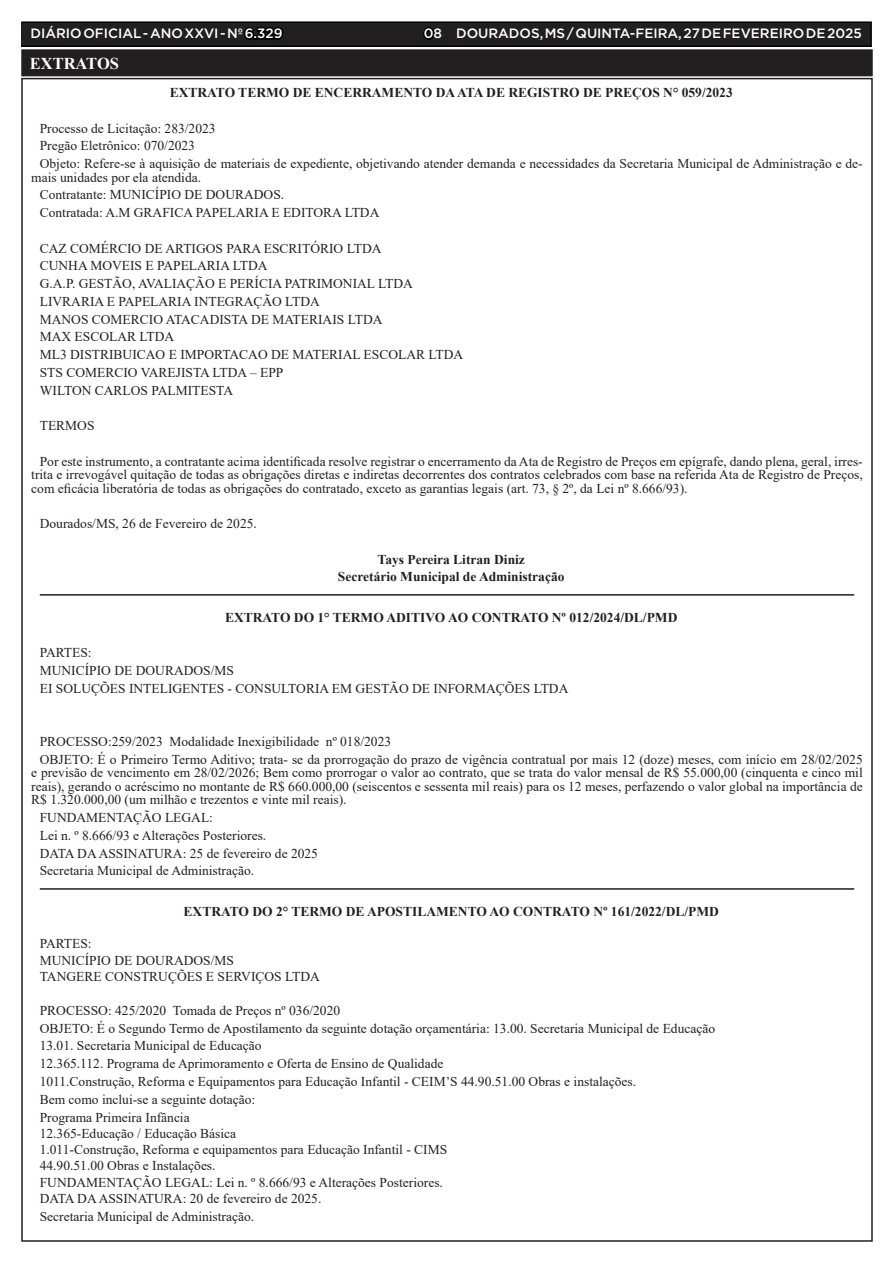
<style>
.page{position:relative;width:893px;height:1263px;background:#fff}
.page>*{position:absolute;margin:0;border:0;box-sizing:border-box;transform-origin:0 0}
.TEXTO{font:700 16.5px "Times New Roman";color:#fff}
.TEXTO-2{font:13.5px/13.5px "Times New Roman";color:#231f20;text-align:justify}
.TEXTO-3{font:700 13.5px "Times New Roman";color:#231f20}
.t1{font:500 13.5px "Gotham";color:#fff}
.s1{color:#000}
</style>
<div class="page">
<div style="left:21px;top:22px;width:850px;height:24px;background:#231f20"></div>
<div style="left:21px;top:21px;width:851px;height:26px;border:2px solid #000"></div>
<hr style="left:40px;top:594px;width:814px;height:2px;background:#231f20">
<hr style="left:40px;top:888px;width:814px;height:2px;background:#231f20">
<div style="left:23px;top:51px;width:848px;height:23px;background:#231f20"></div>
<div style="left:21px;top:49px;width:852px;height:27px;border:4px solid #231f20"></div>
<p class="t1" style="left:31px;top:25px;width:254px">DIÁRIO OFICIAL - ANO XXVI - Nº <span class="s1">6.329</span></p>
<p class="t1" style="left:424px;top:25px;width:439px"><span class="s1">0</span>8 DOURADOS, MS / QUINTA-FEIRA, 27 DE FEVEREIRO DE 2025</p>
<p class="TEXTO" style="left:30px;top:52px;width:91px">EXTRATOS</p>
<p class="TEXTO-3" style="left:170px;top:83px;width:565px">EXTRATO TERMO DE ENCERRAMENTO DA ATA DE REGISTRO DE PREÇOS N° 059/2023</p>
<p class="TEXTO-2" style="left:40px;top:121px;width:177px">Processo de Licitação: 283/2023</p>
<p class="TEXTO-2" style="left:40px;top:139px;width:157px">Pregão Eletrônico: 070/2023</p>
<p class="TEXTO-2" style="left:31px;top:156px;width:833px;text-indent:9px">Objeto: Refere-se à aquisição de materiais de expediente, objetivando atender demanda e necessidades da Secretaria Municipal de Administração e de&shy;mais unidades por ela atendida.</p>
<p class="TEXTO-2" style="left:40px;top:188px;width:246px">Contratante: MUNICÍPIO DE DOURADOS.</p>
<p class="TEXTO-2" style="left:40px;top:205px;width:341px">Contratada: A.M GRAFICA PAPELARIA E EDITORA LTDA</p>
<p class="TEXTO-2" style="left:40px;top:241px;width:343px">CAZ COMÉRCIO DE ARTIGOS PARA ESCRITÓRIO LTDA</p>
<p class="TEXTO-2" style="left:40px;top:259px;width:229px">CUNHA MOVEIS E PAPELARIA LTDA</p>
<p class="TEXTO-2" style="left:40px;top:276px;width:375px">G.A.P. GESTÃO, AVALIAÇÃO E PERÍCIA PATRIMONIAL LTDA</p>
<p class="TEXTO-2" style="left:40px;top:294px;width:282px">LIVRARIA E PAPELARIA INTEGRAÇÃO LTDA</p>
<p class="TEXTO-2" style="left:40px;top:312px;width:344px">MANOS COMERCIO ATACADISTA DE MATERIAIS LTDA</p>
<p class="TEXTO-2" style="left:40px;top:330px;width:136px">MAX ESCOLAR LTDA</p>
<p class="TEXTO-2" style="left:40px;top:347px;width:425px">ML3 DISTRIBUICAO E IMPORTACAO DE MATERIAL ESCOLAR LTDA</p>
<p class="TEXTO-2" style="left:40px;top:365px;width:245px">STS COMERCIO VAREJISTA LTDA – EPP</p>
<p class="TEXTO-2" style="left:40px;top:383px;width:195px">WILTON CARLOS PALMITESTA</p>
<p class="TEXTO-2" style="left:40px;top:418px;width:56px">TERMOS</p>
<p class="TEXTO-2" style="left:31px;top:454px;width:833px;text-indent:9px">Por este instrumento, a contratante acima identificada resolve registrar o encerramento da Ata de Registro de Preços em epígrafe, dando plena, geral, irres&shy;trita e irrevogável quitação de todas as obrigações diretas e indiretas decorrentes dos contratos celebrados com base na referida Ata de Registro de Preços, com eficácia liberatória de todas as obrigações do contratado, exceto as garantias legais (art. 73, § 2º, da Lei nº 8.666/93).</p>
<p class="TEXTO-2" style="left:40px;top:516px;width:219px">Dourados/MS, 26 de Fevereiro de 2025.</p>
<p class="TEXTO-3" style="left:378px;top:549px;width:149px">Tays Pereira Litran Diniz</p>
<p class="TEXTO-3" style="left:338px;top:567px;width:228px">Secretário Municipal de Administração</p>
<p class="TEXTO-3" style="left:225px;top:608px;width:454px">EXTRATO DO 1° TERMO ADITIVO AO CONTRATO Nº 012/2024/DL/PMD</p>
<p class="TEXTO-2" style="left:40px;top:646px;width:53px">PARTES:</p>
<p class="TEXTO-2" style="left:40px;top:663px;width:196px">MUNICÍPIO DE DOURADOS/MS</p>
<p class="TEXTO-2" style="left:40px;top:681px;width:530px">EI SOLUÇÕES INTELIGENTES - CONSULTORIA EM GESTÃO DE INFORMAÇÕES LTDA</p>
<p class="TEXTO-2" style="left:40px;top:734px;width:353px">PROCESSO:259/2023 Modalidade Inexigibilidade nº 018/2023</p>
<p class="TEXTO-2" style="left:31px;top:752px;width:833px;text-indent:9px">OBJETO: É o Primeiro Termo Aditivo; trata- se da prorrogação do prazo de vigência contratual por mais 12 (doze) meses, com início em 28/02/2025 e previsão de vencimento em 28/02/2026; Bem como prorrogar o valor ao contrato, que se trata do valor mensal de R$ 55.000,00 (cinquenta e cinco mil reais), gerando o acréscimo no montante de R$ 660.000,00 (seiscentos e sessenta mil reais) para os 12 meses, perfazendo o valor global na importância de R$ 1.320.000,00 (um milhão e trezentos e vinte mil reais).</p>
<p class="TEXTO-2" style="left:40px;top:810px;width:175px">FUNDAMENTAÇÃO LEGAL:</p>
<p class="TEXTO-2" style="left:40px;top:828px;width:228px">Lei n. º 8.666/93 e Alterações Posteriores.</p>
<p class="TEXTO-2" style="left:40px;top:846px;width:280px">DATA DA ASSINATURA: 25 de fevereiro de 2025</p>
<p class="TEXTO-2" style="left:40px;top:864px;width:216px">Secretaria Municipal de Administração.</p>
<p class="TEXTO-3" style="left:184px;top:902px;width:537px">EXTRATO DO 2° TERMO DE APOSTILAMENTO AO CONTRATO Nº 161/2022/DL/PMD</p>
<p class="TEXTO-2" style="left:40px;top:937px;width:53px">PARTES:</p>
<p class="TEXTO-2" style="left:40px;top:953px;width:196px">MUNICÍPIO DE DOURADOS/MS</p>
<p class="TEXTO-2" style="left:40px;top:969px;width:282px">TANGERE CONSTRUÇÕES E SERVIÇOS LTDA</p>
<p class="TEXTO-2" style="left:40px;top:1003px;width:302px">PROCESSO: 425/2020 Tomada de Preços nº 036/2020</p>
<p class="TEXTO-2" style="left:40px;top:1021px;width:677px">OBJETO: É o Segundo Termo de Apostilamento da seguinte dotação orçamentária: 13.00. Secretaria Municipal de Educação</p>
<p class="TEXTO-2" style="left:40px;top:1039px;width:223px">13.01. Secretaria Municipal de Educação</p>
<p class="TEXTO-2" style="left:40px;top:1056px;width:405px">12.365.112. Programa de Aprimoramento e Oferta de Ensino de Qualidade</p>
<p class="TEXTO-2" style="left:40px;top:1074px;width:598px">1011.Construção, Reforma e Equipamentos para Educação Infantil - CEIM’S 44.90.51.00 Obras e instalações.</p>
<p class="TEXTO-2" style="left:40px;top:1092px;width:217px">Bem como inclui-se a seguinte dotação:</p>
<p class="TEXTO-2" style="left:40px;top:1110px;width:151px">Programa Primeira Infância</p>
<p class="TEXTO-2" style="left:40px;top:1126px;width:198px">12.365-Educação / Educação Básica</p>
<p class="TEXTO-2" style="left:40px;top:1142px;width:409px">1.011-Construção, Reforma e equipamentos para Educação Infantil - CIMS</p>
<p class="TEXTO-2" style="left:40px;top:1158px;width:177px">44.90.51.00 Obras e Instalações.</p>
<p class="TEXTO-2" style="left:40px;top:1175px;width:405px">FUNDAMENTAÇÃO LEGAL: Lei n. º 8.666/93 e Alterações Posteriores.</p>
<p class="TEXTO-2" style="left:40px;top:1191px;width:283px">DATA DA ASSINATURA: 20 de fevereiro de 2025.</p>
<p class="TEXTO-2" style="left:40px;top:1209px;width:216px">Secretaria Municipal de Administração.</p>
</div>
